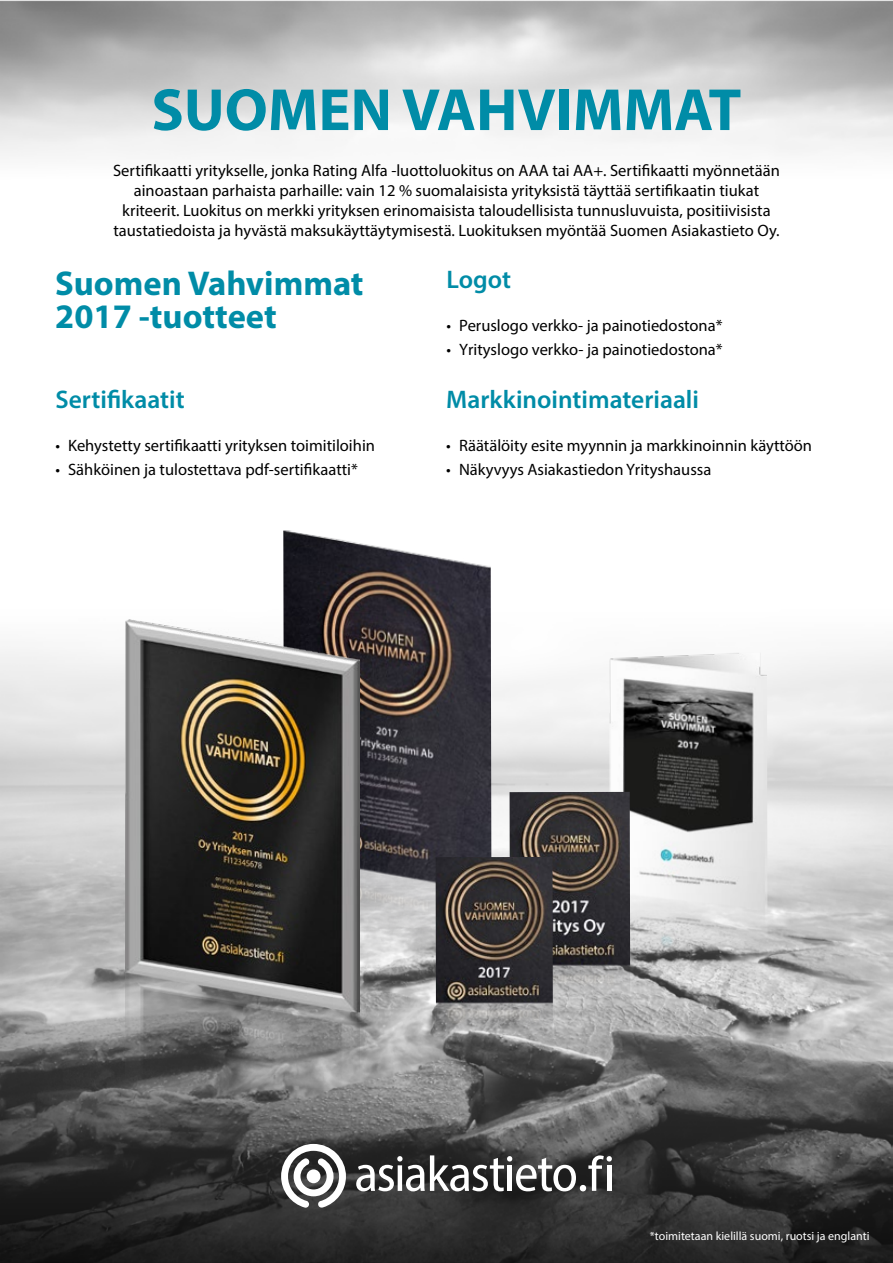
<style>
.page{position:relative;width:893px;height:1263px;background:#fff}
.page>*{position:absolute;margin:0;border:0;box-sizing:border-box;transform-origin:0 0}
.t1{font:700 60px "Myriad Pro";color:#008ca7}
.t2{font:700 34.5px/33px "Myriad Pro";color:#008ca7}
.t3{font:600 25.5px "Myriad Pro";color:#008ca7}
.t4{font:16.5px/19.8px "Myriad Pro";color:#000;text-align:center}
.t5{font:12px "Myriad Pro";color:#fff}
</style>
<div class="page">
<img style="left:0;top:0;width:893px;height:1263px">
<img style="left:609px;top:652px;width:159px;height:302px">
<img style="left:283px;top:530px;width:209px;height:439px">
<img style="left:125px;top:619px;width:235px;height:471px">
<img style="left:510px;top:792px;width:120px;height:218px">
<img style="left:436px;top:857px;width:117px;height:187px">
<svg style="left:281px;top:1144px;width:65px;height:64px"></svg>
<svg style="left:356px;top:1155px;width:256px;height:36px"></svg>
<h1 class="t1" style="left:151px;top:71px;width:591px">SUOMEN VAHVIMMAT</h1>
<p class="t4" style="left:113px;top:161px;width:668px">Sertifikaatti yritykselle, jonka Rating Alfa -luottoluokitus on AAA tai AA+. Sertifikaatti myönnetään ainoastaan parhaista parhaille: vain 12 % suomalaisista yrityksistä täyttää sertifikaatin tiukat kriteerit. Luokitus on merkki yrityksen erinomaisista taloudellisista tunnusluvuista, positiivisista taustatiedoista ja hyvästä maksukäyttäytymisestä. Luokituksen myöntää Suomen Asiakastieto Oy.</p>
<h2 class="t2" style="left:55px;top:266px;width:310px">Suomen Vahvimmat<br>2017 -tuotteet</h2>
<h3 class="t3" style="left:55px;top:384px;width:131px">Sertifikaatit</h3>
<p class="t4" style="left:55px;top:435px;width:321px">• Kehystetty sertifikaatti yrityksen toimitiloihin</p>
<p class="t4" style="left:55px;top:459px;width:304px">• Sähköinen ja tulostettava pdf-sertifikaatti*</p>
<h3 class="t3" style="left:447px;top:263px;width:66px">Logot</h3>
<p class="t4" style="left:447px;top:315px;width:278px">• Peruslogo verkko- ja painotiedostona*</p>
<p class="t4" style="left:447px;top:339px;width:278px">• Yrityslogo verkko- ja painotiedostona*</p>
<h3 class="t3" style="left:446px;top:384px;width:254px">Markkinointimateriaali</h3>
<p class="t4" style="left:446px;top:435px;width:367px">• Räätälöity esite myynnin ja markkinoinnin käyttöön</p>
<p class="t4" style="left:446px;top:459px;width:267px">• Näkyvyys Asiakastiedon Yrityshaussa</p>
<p class="t5" style="left:650px;top:1228px;width:221px">*toimitetaan kielillä suomi, ruotsi ja englanti</p>
</div>
